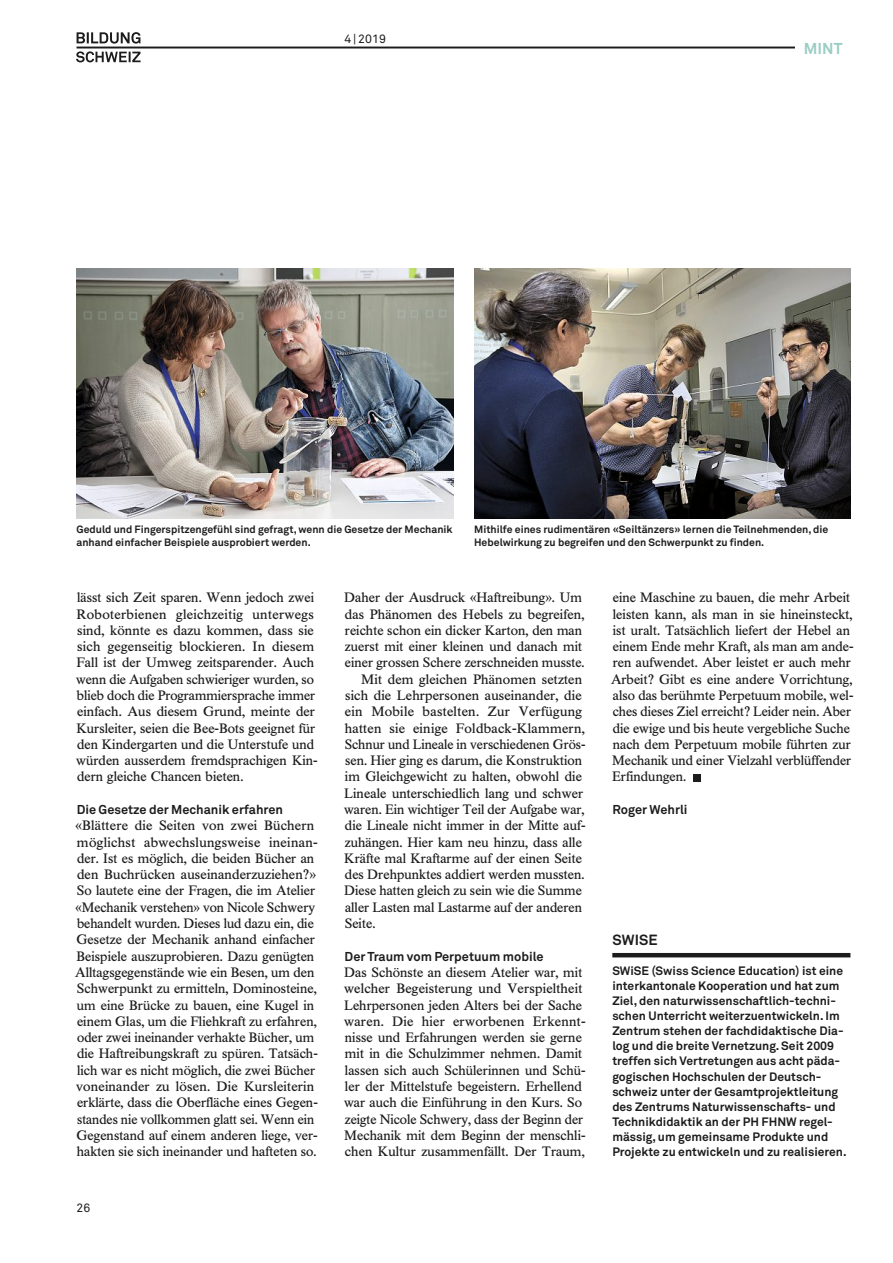
<style>
.page{position:relative;width:893px;height:1263px;background:#fff}
.page>*{position:absolute;margin:0;border:0;box-sizing:border-box;transform-origin:0 0}
.t1{font:700 15.6px "Akkurat Pro";color:#99cdc4}
.t2{font:700 14.7px "Akkurat Pro";letter-spacing:.01em;color:#1c1c1c}
.t3{font:13.5px/16.4px "Times BQ";letter-spacing:.005em;color:#1c1c1c}
.t4{font:700 12.75px "Akkurat Pro";color:#1c1c1c}
.t5{font:700 12.15px/15.1px "Akkurat Pro";color:#1c1c1c}
.t6{font:12.15px "Akkurat Pro";letter-spacing:.01em;color:#1c1c1c}
.t7{font:700 10.5px/13.2px "Akkurat Pro";color:#1c1c1c}
</style>
<div class="page">
<hr style="left:77px;top:47px;width:773px;height:1px;background:#1c1c1c">
<svg style="left:76px;top:51px;width:65px;height:11px"></svg>
<svg style="left:77px;top:32px;width:63px;height:12px"></svg>
<div style="left:795px;top:33px;width:64px;height:29px;background:#fff"></div>
<img style="left:474px;top:269px;width:377px;height:250px">
<div style="left:693px;top:774px;width:7px;height:7px;background:#1c1c1c"></div>
<img style="left:77px;top:269px;width:376px;height:250px">
<hr style="left:612px;top:953px;width:238px;height:4px;background:#1c1c1c">
<p class="t6" style="left:344px;top:35px;width:43px">4 | 2019</p>
<p class="t1" style="left:804px;top:43px;width:40px">MINT</p>
<p class="t7" style="left:77px;top:524px;width:378px">Geduld und Fingerspitzengefühl sind gefragt, wenn die Gesetze der Mechanik anhand einfacher Beispiele ausprobiert werden.</p>
<p class="t7" style="left:474px;top:524px;width:356px">Mithilfe eines rudimentären «Seiltänzers» lernen die Teilnehmenden, die<br>Hebelwirkung zu begreifen und den Schwerpunkt zu finden.</p>
<p class="t3" style="left:76px;top:589px;width:243px">lässt sich Zeit sparen. Wenn jedoch zwei Roboterbienen gleichzeitig unterwegs sind, könnte es dazu kommen, dass sie sich gegenseitig blockieren. In diesem Fall ist der Umweg zeitsparender. Auch wenn die Aufgaben schwieriger wurden, so blieb doch die Programmiersprache immer einfach. Aus diesem Grund, meinte der Kursleiter, seien die Bee-Bots geeignet für den Kindergarten und die Unterstufe und würden ausserdem fremdsprachigen Kin&shy;dern gleiche Chancen bieten.</p>
<p class="t4" style="left:77px;top:805px;width:208px">Die Gesetze der Mechanik erfahren</p>
<p class="t3" style="left:75px;top:817px;width:244px">«Blättere die Seiten von zwei Büchern möglichst abwechslungsweise ineinan&shy;der. Ist es möglich, die beiden Bücher an den Buchrücken auseinanderzuziehen?» So lautete eine der Fragen, die im Atelier «Mechanik verstehen» von Nicole Schwery behandelt wurden. Dieses lud dazu ein, die Gesetze der Mechanik anhand einfacher Beispiele auszuprobieren. Dazu genügten Alltagsgegenstände wie ein Besen, um den Schwerpunkt zu ermitteln, Dominosteine, um eine Brücke zu bauen, eine Kugel in einem Glas, um die Fliehkraft zu erfahren, oder zwei ineinander verhakte Bücher, um die Haftreibungskraft zu spüren. Tatsäch&shy;lich war es nicht möglich, die zwei Bücher voneinander zu lösen. Die Kursleiterin erklärte, dass die Oberfläche eines Gegen&shy;standes nie vollkommen glatt sei. Wenn ein Gegenstand auf einem anderen liege, ver&shy;hakten sie sich ineinander und hafteten so.</p>
<p class="t6" style="left:76px;top:1203px;width:15px">26</p>
<p class="t3" style="left:344px;top:589px;width:239px">Daher der Ausdruck «Haftreibung». Um</p>
<p class="t3" style="left:345px;top:606px;width:241px">das Phänomen des Hebels zu begreifen,</p>
<p class="t3" style="left:345px;top:622px;width:239px">reichte schon ein dicker Karton, den man</p>
<p class="t3" style="left:345px;top:638px;width:239px">zuerst mit einer kleinen und danach mit</p>
<p class="t3" style="left:345px;top:654px;width:241px">einer grossen Schere zerschneiden musste.</p>
<p class="t3" style="left:361px;top:671px;width:222px">Mit dem gleichen Phänomen setzten</p>
<p class="t3" style="left:345px;top:687px;width:238px">sich die Lehrpersonen auseinander, die</p>
<p class="t3" style="left:345px;top:703px;width:239px">ein Mobile bastelten. Zur Verfügung</p>
<p class="t3" style="left:345px;top:720px;width:242px">hatten sie einige Foldback-Klammern,</p>
<p class="t3" style="left:345px;top:736px;width:242px">Schnur und Lineale in verschiedenen Grös-</p>
<p class="t3" style="left:345px;top:752px;width:239px">sen. Hier ging es darum, die Konstruktion</p>
<p class="t3" style="left:345px;top:769px;width:239px">im Gleichgewicht zu halten, obwohl die</p>
<p class="t3" style="left:344px;top:785px;width:240px">Lineale unterschiedlich lang und schwer</p>
<p class="t3" style="left:344px;top:801px;width:242px">waren. Ein wichtiger Teil der Aufgabe war,</p>
<p class="t3" style="left:345px;top:817px;width:242px">die Lineale nicht immer in der Mitte auf-</p>
<p class="t3" style="left:345px;top:834px;width:239px">zuhängen. Hier kam neu hinzu, dass alle</p>
<p class="t3" style="left:344px;top:850px;width:239px">Kräfte mal Kraftarme auf der einen Seite</p>
<p class="t3" style="left:345px;top:866px;width:241px">des Drehpunktes addiert werden mussten.</p>
<p class="t3" style="left:344px;top:883px;width:239px">Diese hatten gleich zu sein wie die Summe</p>
<p class="t3" style="left:345px;top:899px;width:238px">aller Lasten mal Lastarme auf der anderen</p>
<p class="t3" style="left:345px;top:915px;width:32px">Seite.</p>
<p class="t4" style="left:345px;top:952px;width:200px">Der Traum vom Perpetuum mobile</p>
<p class="t3" style="left:344px;top:964px;width:243px">Das Schönste an diesem Atelier war, mit welcher Begeisterung und Verspieltheit Lehrpersonen jeden Alters bei der Sache waren. Die hier erworbenen Erkennt&shy;nisse und Erfahrungen werden sie gerne mit in die Schulzimmer nehmen. Damit lassen sich auch Schülerinnen und Schü&shy;ler der Mittelstufe begeistern. Erhellend war auch die Einführung in den Kurs. So zeigte Nicole Schwery, dass der Beginn der Mechanik mit dem Beginn der menschli&shy;chen Kultur zusammenfällt. Der Traum,</p>
<p class="t3" style="left:611px;top:589px;width:244px">eine Maschine zu bauen, die mehr Arbeit leisten kann, als man in sie hineinsteckt, ist uralt. Tatsächlich liefert der Hebel an einem Ende mehr Kraft, als man am ande&shy;ren aufwendet. Aber leistet er auch mehr Arbeit? Gibt es eine andere Vorrichtung, also das berühmte Perpetuum mobile, wel&shy;ches dieses Ziel erreicht? Leider nein. Aber die ewige und bis heute vergebliche Suche nach dem Perpetuum mobile führten zur Mechanik und einer Vielzahl verblüffender Erfindungen.</p>
<p class="t4" style="left:613px;top:805px;width:77px">Roger Wehrli</p>
<p class="t2" style="left:612px;top:934px;width:47px">SWISE</p>
<p class="t5" style="left:612px;top:964px;width:236px">SWiSE (Swiss Science Education) ist eine interkantonale Kooperation und hat zum Ziel, den naturwissenschaftlich-techni&shy;schen Unterricht weiterzuentwickeln. Im Zentrum stehen der fachdidaktische Dia&shy;log und die breite Vernetzung. Seit 2009 treffen sich Vertretungen aus acht päda&shy;gogischen Hochschulen der Deutsch&shy;schweiz unter der Gesamtprojektleitung des Zentrums Naturwissenschafts- und Technikdidaktik an der PH FHNW regel&shy;mässig, um gemeinsame Produkte und Projekte zu entwickeln und zu realisieren.</p>
</div>
